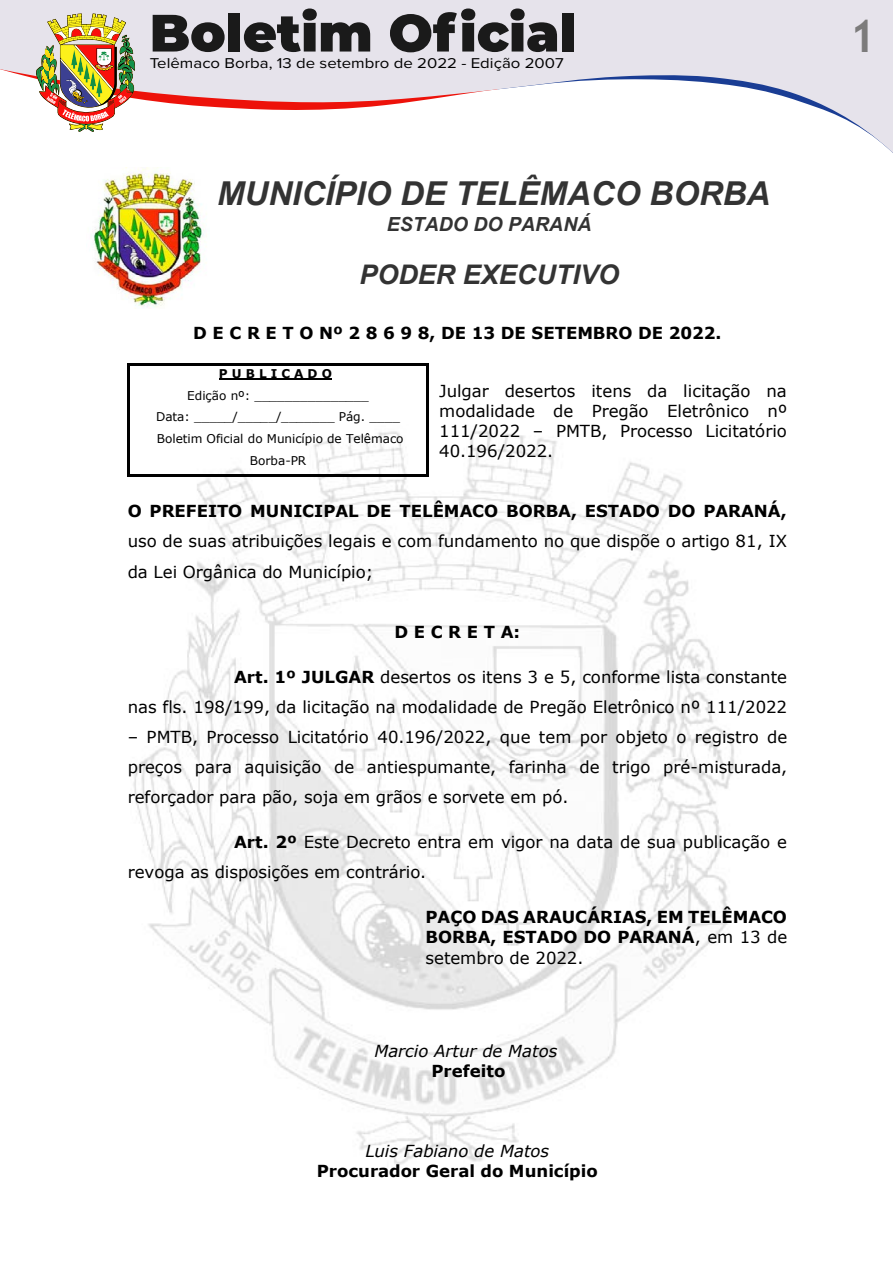
<style>
.page{position:relative;width:893px;height:1263px;background:#fff}
.page>*{position:absolute;margin:0;border:0;box-sizing:border-box;transform-origin:0 0}
.t1{font:700 45px "Trebuchet MS";color:#7c7b7b}
.t2{font:italic 700 33px "Arial";color:#333}
.t3{font:italic 700 27px "Arial";color:#333}
.t4{font:italic 700 19.5px "Arial";color:#333}
.t5{font:16.5px/20.1px "Verdana";color:#000;text-align:justify}
.t6{font:700 16.5px/20.1px "Verdana";color:#000;text-align:justify}
.t7{font:italic 16.5px "Verdana";color:#000}
.t8{font:14.7px "Proxima Nova";color:#000;scale:1.14 1}
.t9{font:12px/21.9px "Verdana";letter-spacing:-.005em;color:#000;text-align:center}
.t10{font:700 12px "Verdana";color:#000}
.s1{font-weight:700}
.s2{font-weight:400}
</style>
<div class="page">
<div style="left:0;top:0;width:893px;height:9px;background:#e6e3eb"></div>
<svg style="left:0;top:9px;width:893px;height:144px"></svg>
<img style="left:91px;top:168px;width:114px;height:139px">
<img style="left:127px;top:391px;width:607px;height:774px">
<hr style="left:219px;top:378px;width:113px;height:2px;background:#000">
<hr style="left:130px;top:363px;width:296px;height:2px;background:#000">
<hr style="left:128px;top:366px;width:2px;height:109px;background:#000">
<hr style="left:130px;top:475px;width:296px;height:2px;background:#000">
<hr style="left:426px;top:366px;width:2px;height:109px;background:#000">
<p class="t8" style="left:150px;top:53px;width:365px">Telêmaco Borba, 13 de setembro de 2022 - Edição 2007</p>
<h2 class="t2" style="left:217px;top:172px;width:555px">MUNICÍPIO DE TELÊMACO BORBA</h2>
<p class="t4" style="left:387px;top:211px;width:206px">ESTADO DO PARANÁ</p>
<h3 class="t3" style="left:359px;top:257px;width:261px">PODER EXECUTIVO</h3>
<p class="t6" style="left:193px;top:322px;width:530px">D E C R E T O Nº 2 8 6 9 8, DE 13 DE SETEMBRO DE 2022.</p>
<p class="t10" style="left:219px;top:365px;width:114px">P U B L I C A D O</p>
<p class="t9" style="left:156px;top:384px;width:249px">Edição nº: _______________<br>Data: _____/_____/_______ Pág. ____<br>Boletim Oficial do Município de Telêmaco<br>Borba-PR</p>
<p class="t5" style="left:439px;top:381px;width:349px">Julgar desertos itens da licitação na modalidade de Pregão Eletrônico nº 111/2022 – PMTB, Processo Licitatório 40.196/2022.</p>
<p class="t6" style="left:128px;top:501px;width:660px">O PREFEITO MUNICIPAL DE TELÊMACO BORBA, ESTADO DO PARANÁ,</p>
<p class="t5" style="left:128px;top:526px;width:661px;line-height:30.3px">uso de suas atribuições legais e com fundamento no que dispõe o artigo 81, IX da Lei Orgânica do Município;</p>
<p class="t6" style="left:394px;top:621px;width:127px">D E C R E T A:</p>
<p class="t5" style="left:128px;top:662px;width:661px;line-height:30px;text-align:right"><span class="s1">Art. 1º JULGAR</span> desertos os itens 3 e 5, conforme lista constante<br>nas fls. 198/199, da licitação na modalidade de Pregão Eletrônico nº 111/2022</p>
<p class="t5" style="left:128px;top:722px;width:661px;line-height:30.2px">– PMTB, Processo Licitatório 40.196/2022, que tem por objeto o registro de preços para aquisição de antiespumante, farinha de trigo pré-misturada, reforçador para pão, soja em grãos e sorvete em pó.</p>
<p class="t5" style="left:128px;top:827px;width:661px;line-height:30px;text-indent:106px"><span class="s1">Art. 2º</span> Este Decreto entra em vigor na data de sua publicação e revoga as disposições em contrário.</p>
<p class="t6" style="left:426px;top:907px;width:363px">PAÇO DAS ARAUCÁRIAS, EM TELÊMACO BORBA, ESTADO DO PARANÁ<span class="s2">, em 13 de setembro de 2022.</span></p>
<p class="t7" style="left:374px;top:1039px;width:185px">Marcio Artur de Matos</p>
<p class="t6" style="left:432px;top:1061px;width:75px">Prefeito</p>
<p class="t7" style="left:365px;top:1140px;width:185px">Luis Fabiano de Matos</p>
<p class="t6" style="left:317px;top:1161px;width:282px">Procurador Geral do Município</p>
<h1 class="t1" style="left:850px;top:8px;width:28px">1</h1>
</div>
